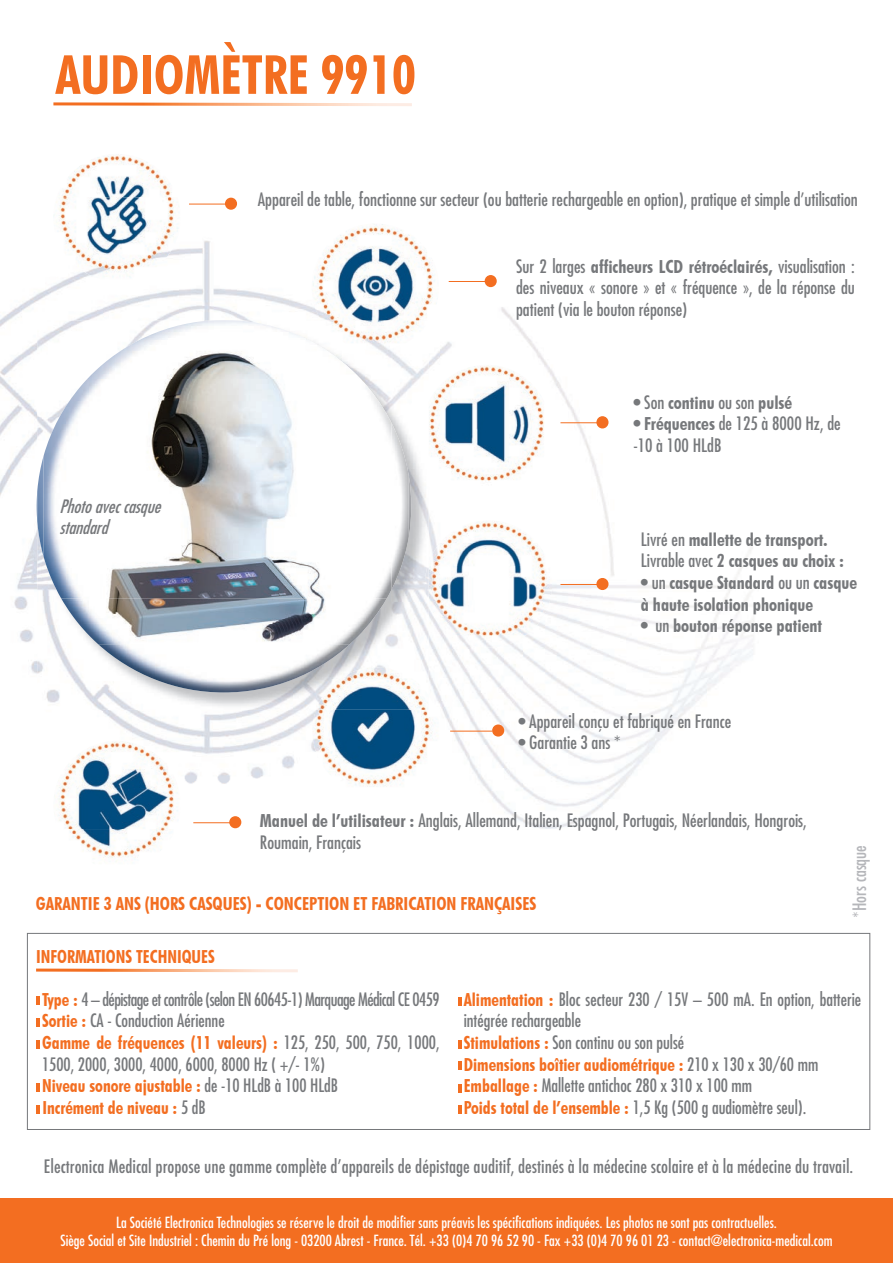
<style>
.page{position:relative;width:893px;height:1263px;background:#fff}
.page>*{position:absolute;margin:0;border:0;box-sizing:border-box;transform-origin:0 0}
.t1{font:700 condensed 54px "Futura BT";color:#f36e21}
.t2{font:condensed 18px/21.6px "Futura";color:#76787b}
.t3{font:700 condensed 18px/21.6px "Futura BT";color:#f36e21}
.t4{font:700 condensed 18px/21.6px "Futura BT";color:#76787b}
.t5{font:500 condensed 18px "Futura";color:#76787b}
.t6{font:condensed 18px/21.6px "Futura";letter-spacing:-.03em;color:#76787b}
.t7{font:italic condensed 18px/21.6px "Futura";color:#76787b}
.t8{font:condensed 18px "Futura";color:#b5b6ba}
.t9{font:condensed 15px/18px "Futura";color:#fff;text-align:center}
.s1{font-family:"Futura";font-weight:400}
.s2{font-family:"Futura BT";font-weight:700}
.s3{font-family:"Futura BT";font-weight:700;color:#f36e21}
.s4{font-family:"Futura";font-weight:400;color:#76787b}
</style>
<div class="page">
<img style="left:0;top:197px;width:105px;height:158px">
<img style="left:156px;top:197px;width:210px;height:124px">
<img style="left:365px;top:197px;width:54px;height:53px">
<img style="left:104px;top:267px;width:53px;height:54px">
<img style="left:426px;top:252px;width:146px;height:156px">
<img style="left:0;top:355px;width:37px;height:319px">
<img style="left:429px;top:516px;width:41px;height:247px">
<img style="left:522px;top:407px;width:232px;height:422px">
<img style="left:470px;top:481px;width:53px;height:49px">
<img style="left:470px;top:637px;width:53px;height:192px">
<img style="left:65px;top:710px;width:247px;height:67px">
<img style="left:174px;top:776px;width:138px;height:53px">
<div style="left:0;top:1198px;width:893px;height:65px;background:#f36e21"></div>
<img style="left:37px;top:321px;width:98px;height:96px">
<img style="left:135px;top:322px;width:294px;height:46px">
<img style="left:361px;top:368px;width:68px;height:49px">
<img style="left:37px;top:417px;width:49px;height:286px">
<img style="left:380px;top:417px;width:49px;height:250px">
<img style="left:335px;top:630px;width:45px;height:37px">
<img style="left:86px;top:632px;width:230px;height:78px">
<img style="left:350px;top:537px;width:61px;height:107px">
<img style="left:87px;top:340px;width:274px;height:39px">
<img style="left:98px;top:645px;width:252px;height:47px">
<img style="left:98px;top:644px;width:252px;height:1px">
<img style="left:209px;top:320px;width:30px;height:1px">
<img style="left:140px;top:321px;width:168px;height:19px">
<img style="left:410px;top:476px;width:1px;height:61px">
<img style="left:100px;top:340px;width:40px;height:27px">
<img style="left:37px;top:456px;width:7px;height:101px">
<img style="left:107px;top:340px;width:201px;height:21px">
<img style="left:61px;top:537px;width:348px;height:83px">
<img style="left:391px;top:423px;width:18px;height:114px">
<img style="left:44px;top:379px;width:347px;height:219px">
<img style="left:409px;top:476px;width:1px;height:61px">
<img style="left:425px;top:580px;width:3px;height:24px">
<img style="left:312px;top:710px;width:128px;height:77px">
<img style="left:316px;top:667px;width:113px;height:43px">
<img style="left:69px;top:829px;width:26px;height:23px">
<img style="left:62px;top:154px;width:109px;height:43px">
<img style="left:53px;top:197px;width:4px;height:20px">
<img style="left:312px;top:287px;width:127px;height:35px">
<img style="left:321px;top:321px;width:55px;height:30px">
<img style="left:429px;top:365px;width:57px;height:127px">
<div style="left:27px;top:933px;width:843px;height:197px;border:1px solid #76787b"></div>
<hr style="left:560px;top:584px;width:42px;height:1px;background:#f36e21">
<div style="left:597px;top:579px;width:11px;height:10px;background:#f36e21;border-radius:50%"></div>
<div style="left:596px;top:578px;width:12px;height:12px;border:2px solid #f36e21;border-radius:50%"></div>
<svg style="left:53px;top:102px;width:359px;height:4px"></svg>
<hr style="left:560px;top:422px;width:42px;height:1px;background:#f36e21">
<div style="left:597px;top:417px;width:11px;height:11px;background:#f36e21;border-radius:50%"></div>
<div style="left:596px;top:416px;width:12px;height:12px;border:2px solid #f36e21;border-radius:50%"></div>
<hr style="left:449px;top:281px;width:42px;height:1px;background:#f36e21">
<div style="left:485px;top:276px;width:11px;height:10px;background:#f36e21;border-radius:50%"></div>
<div style="left:485px;top:275px;width:12px;height:12px;border:2px solid #f36e21;border-radius:50%"></div>
<hr style="left:189px;top:204px;width:42px;height:1px;background:#f36e21">
<div style="left:226px;top:198px;width:10px;height:11px;background:#f36e21;border-radius:50%"></div>
<div style="left:225px;top:198px;width:12px;height:12px;border:2px solid #f36e21;border-radius:50%"></div>
<hr style="left:450px;top:731px;width:42px;height:1px;background:#f36e21">
<div style="left:493px;top:725px;width:10px;height:11px;background:#f36e21;border-radius:50%"></div>
<div style="left:492px;top:724px;width:12px;height:12px;border:2px solid #f36e21;border-radius:50%"></div>
<hr style="left:193px;top:822px;width:42px;height:1px;background:#f36e21">
<div style="left:230px;top:817px;width:11px;height:10px;background:#f36e21;border-radius:50%"></div>
<div style="left:229px;top:816px;width:12px;height:12px;border:2px solid #f36e21;border-radius:50%"></div>
<svg style="left:36px;top:968px;width:262px;height:4px"></svg>
<svg style="left:36px;top:996px;width:4px;height:9px"></svg>
<svg style="left:36px;top:1018px;width:4px;height:9px"></svg>
<svg style="left:36px;top:1040px;width:4px;height:9px"></svg>
<svg style="left:36px;top:1084px;width:4px;height:8px"></svg>
<svg style="left:36px;top:1105px;width:4px;height:9px"></svg>
<svg style="left:458px;top:997px;width:4px;height:9px"></svg>
<svg style="left:458px;top:1040px;width:4px;height:9px"></svg>
<svg style="left:458px;top:1062px;width:4px;height:8px"></svg>
<svg style="left:458px;top:1084px;width:4px;height:8px"></svg>
<svg style="left:458px;top:1105px;width:4px;height:9px"></svg>
<h1 class="t1" style="left:55px;top:42px;width:362px">AUDIOMÈTRE 9910</h1>
<p class="t2" style="left:258px;top:188px;width:602px">Appareil de table, fonctionne sur secteur (ou batterie rechargeable en option), pratique et simple d’utilisation</p>
<p class="t4" style="left:516px;top:255px;width:340px"><span class="s1">Sur 2 larges</span> afficheurs LCD rétroéclairés, <span class="s1">visualisation :</span></p>
<p class="t2" style="left:516px;top:277px;width:340px">des niveaux « sonore » et « fréquence », de la réponse du patient (via le bouton réponse)</p>
<p class="t7" style="left:60px;top:495px;width:108px">Photoaveccasque standard</p>
<p class="t4" style="left:633px;top:391px;width:160px"><span class="s1">• Son</span> continu <span class="s1">ou son</span> pulsé</p>
<p class="t2" style="left:633px;top:413px;width:209px">• <span class="s2">Fréquences</span> de 125 à 8000 Hz, de -10 à 100 HLdB</p>
<p class="t4" style="left:641px;top:528px;width:205px"><span class="s1">Livré en</span> mallette de transport.<br><span class="s1">Livrable avec</span> 2 casques au choix :</p>
<p class="t4" style="left:641px;top:572px;width:218px"><span class="s1">• un</span> casque Standard <span class="s1">ou un</span> casque à haute isolation phonique</p>
<p class="t4" style="left:641px;top:615px;width:183px"><span class="s1">• un</span> bouton réponse patient</p>
<p class="t2" style="left:518px;top:710px;width:214px">• Appareil conçu et fabriqué en France</p>
<p class="t2" style="left:518px;top:732px;width:104px">• Garantie 3 ans *</p>
<p class="t2" style="left:260px;top:809px;width:548px"><span class="s2">Manuel de l’utilisateur :</span> Anglais, Allemand, Italien, Espagnol, Portugais, Néerlandais, Hongrois,<br>Roumain, Français</p>
<p class="t3" style="left:36px;top:892px;width:502px">GARANTIE 3 ANS (HORS CASQUES) - CONCEPTION ET FABRICATION FRANÇAISES</p>
<p class="t8" style="left:849px;top:917px;width:74px;rotate:-90deg">*Hors casque</p>
<p class="t3" style="left:36px;top:945px;width:180px">INFORMATIONS TECHNIQUES</p>
<p class="t6" style="left:42px;top:988px;width:399px"><span class="s3">Type :</span> 4 – dépistage et contrôle (selon EN 60645-1) Marquage Médical CE 0459<br><span class="s3">Sortie :</span> CA - Conduction Aérienne</p>
<p class="t3" style="left:42px;top:1032px;width:399px">Gamme de fréquences (11 valeurs) : <span class="s4">125, 250, 500, 750, 1000,</span></p>
<p class="t2" style="left:42px;top:1053px;width:284px">1500, 2000, 3000, 4000, 6000, 8000 Hz ( +/- 1%)</p>
<p class="t3" style="left:42px;top:1075px;width:298px">Niveau sonore ajustable : <span class="s4">de -10 HLdB à 100 HLdB<br></span>Incrément de niveau : <span class="s4">5 dB</span></p>
<p class="t2" style="left:464px;top:988px;width:399px"><span class="s3">Alimentation :</span> Bloc secteur 230 / 15V – 500 mA. En option, batterie intégrée rechargeable<br><span class="s3">Stimulations :</span> Son continu ou son pulsé</p>
<p class="t3" style="left:464px;top:1053px;width:356px">Dimensions boîtier audiométrique : <span class="s4">210 x 130 x 30/60 mm</span></p>
<p class="t2" style="left:464px;top:1075px;width:344px"><span class="s3">Emballage :</span> Mallette antichoc 280 x 310 x 100 mm<br><span class="s3">Poids total de l’ensemble :</span> 1,5 Kg (500 g audiomètre seul).</p>
<p class="t5" style="left:44px;top:1155px;width:811px">Electronica Medical propose une gamme complète dʼappareils de dépistage auditif, destinés à la médecine scolaire et à la médecine du travail.</p>
<p class="t9" style="left:60px;top:1213px;width:774px">La Société Electronica Technologies se réserve le droit de modifier sans préavis les spécifications indiquées. Les photos ne sont pas contractuelles.<br>Siège Social et Site Industriel : Chemin du Pré long - 03200 Abrest - France. Tél. +33 (0)4 70 96 52 90 - Fax +33 (0)4 70 96 01 23 - contact@electronica-medical.com</p>
</div>
